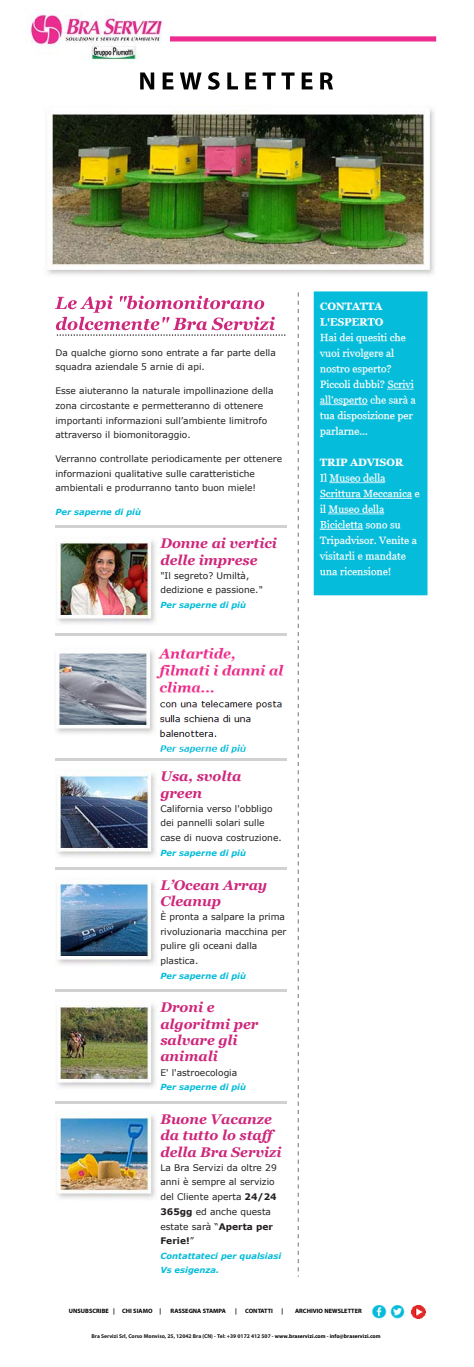
<style>
.page{position:relative;width:474px;height:1367px;background:#fff}
.page>*{position:absolute;margin:0;border:0;box-sizing:border-box;transform-origin:0 0}
.t1{font:italic 700 14px/16.3px "Georgia";color:#ce277c}
.t2{font:9.1px/14.7px "Verdana";color:#231f20}
.t3{font:italic 700 8.4px/14.4px "Verdana";color:#05bcda}
.t4{font:700 6.3px "Myriad Pro";letter-spacing:.005em;color:#010203}
.t5{font:700 5.6px "Myriad Pro";color:#1d191a}
.s1{font-weight:700}
.s2{color:#010203}
</style>
<div class="page">
<hr style="left:55px;top:525px;width:231px;height:3px;background:#d0d1d3">
<hr style="left:55px;top:633px;width:231px;height:3px;background:#d0d1d3">
<img style="left:30px;top:14px;width:132px;height:48px">
<img style="left:170px;top:37px;width:267px;height:5px">
<svg style="left:140px;top:72px;width:193px;height:18px"></svg>
<img style="left:47px;top:109px;width:387px;height:166px">
<svg style="left:55px;top:296px;width:230px;height:40px"></svg>
<img style="left:55px;top:539px;width:102px;height:85px">
<hr style="left:55px;top:758px;width:231px;height:3px;background:#d0d1d3">
<hr style="left:55px;top:866px;width:231px;height:3px;background:#d0d1d3">
<hr style="left:55px;top:989px;width:231px;height:3px;background:#d0d1d3">
<hr style="left:55px;top:1100px;width:231px;height:3px;background:#d0d1d3">
<svg style="left:297px;top:292px;width:2px;height:984px"></svg>
<img style="left:56px;top:773px;width:101px;height:84px">
<img style="left:56px;top:880px;width:101px;height:86px">
<img style="left:56px;top:1004px;width:100px;height:84px">
<img style="left:55px;top:1110px;width:102px;height:89px">
<img style="left:371px;top:1305px;width:16px;height:13px">
<img style="left:390px;top:1305px;width:15px;height:13px">
<img style="left:411px;top:1305px;width:14px;height:13px">
<img style="left:313px;top:291px;width:115px;height:305px">
<img style="left:56px;top:647px;width:228px;height:107px">
<p class="t2" style="left:55px;top:345px;width:222px">Da qualche giorno sono entrate a far parte della squadra aziendale 5 arnie di api.</p>
<p class="t2" style="left:55px;top:383px;width:219px">Esse aiuteranno la naturale impollinazione della zona circostante e permetteranno di ottenere importanti informazioni sull’ambiente limitrofo attraverso il biomonitoraggio.</p>
<p class="t2" style="left:55px;top:451px;width:228px">Verranno controllate periodicamente per ottenere informazioni qualitative sulle caratteristiche ambientali e produrranno tanto buon miele!</p>
<p class="t3" style="left:55px;top:504px;width:87px">Per saperne di più</p>
<p class="t1" style="left:160px;top:535px;width:118px">Donne ai vertici delle imprese</p>
<p class="t2" style="left:160px;top:568px;width:104px">"Il segreto? Umiltà, dedizione e passione."</p>
<p class="t3" style="left:160px;top:597px;width:87px">Per saperne di più</p>
<p class="t1" style="left:160px;top:768px;width:82px">Usa, svolta green</p>
<p class="t2" style="left:160px;top:801px;width:123px">California verso l'obbligo dei pannelli solari sulle case di nuova costruzione.</p>
<p class="t3" style="left:160px;top:845px;width:87px">Per saperne di più</p>
<p class="t1" style="left:160px;top:876px;width:108px">L’Ocean Array<br>Cleanup</p>
<p class="t2" style="left:160px;top:909px;width:127px">È pronta a salpare la prima rivoluzionaria macchina per pulire gli oceani dalla plastica.</p>
<p class="t3" style="left:160px;top:968px;width:87px">Per saperne di più</p>
<p class="t1" style="left:160px;top:999px;width:99px">Droni e algoritmi per salvare gli animali</p>
<p class="t2" style="left:160px;top:1064px;width:78px">E' l'astroecologia</p>
<p class="t3" style="left:160px;top:1079px;width:87px">Per saperne di più</p>
<p class="t1" style="left:160px;top:1110px;width:123px">Buone Vacanze da tutto lo staff della Bra Servizi</p>
<p class="t2" style="left:160px;top:1159px;width:118px">La Bra Servizi da oltre 29 anni è sempre al servizio del Cliente aperta <span class="s1">24/24<br>365gg</span> ed anche questa estate sarà “<span class="s1">Aperta per<br>Ferie!</span>”</p>
<p class="t3" style="left:160px;top:1247px;width:122px">Contattateci per qualsiasi<br>Vs esigenza.</p>
<p class="t4" style="left:69px;top:1306px;width:94px">UNSUBSCRIBE | CHI SIAMO |</p>
<p class="t4" style="left:170px;top:1306px;width:57px">RASSEGNA STAMPA</p>
<p class="t4" style="left:235px;top:1306px;width:3px">|</p>
<p class="t4" style="left:245px;top:1306px;width:29px">CONTATTI</p>
<p class="t4" style="left:281px;top:1306px;width:3px">|</p>
<p class="t4" style="left:295px;top:1306px;width:68px">ARCHIVIO NEWSLETTER</p>
<p class="t5" style="left:91px;top:1331px;width:290px">Bra Servizi Srl, Corso Monviso, 25, 12042 Bra (CN) - Tel: +39 0172 412 507 - <span class="s2">www.braservizi.com</span> - <span class="s2">info@braservizi.com</span></p>
</div>
